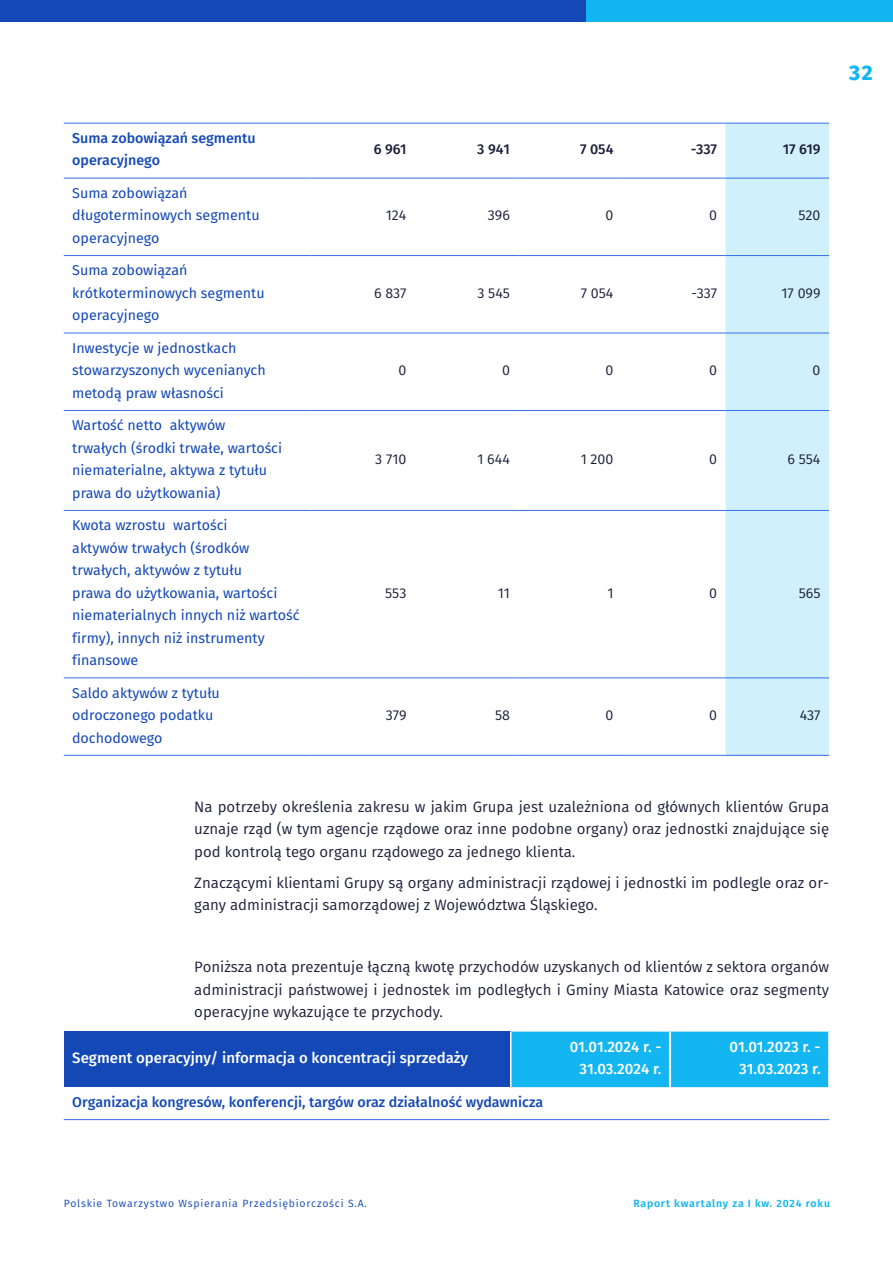
<style>
.page{position:relative;width:893px;height:1263px;background:#fff}
.page>*{position:absolute;margin:0;border:0;box-sizing:border-box;transform-origin:0 0}
.t1{font:800 21px "Fira Sans";color:#13b6f1}
.t2{font:15px/22.5px "Fira Sans";color:#1e1e3a;text-align:justify}
.t3{font:500 15px/22.5px "Fira Sans";color:#fff;text-align:right}
.t4{font:14.25px/22.5px "Fira Sans";color:#1348b6}
.t5{font:500 14.25px/22.5px "Fira Sans";color:#1348b6}
.t6{font:14.25px "Fira Sans";color:#1e1e3a}
.t7{font:500 14.25px "Fira Sans";color:#1e1e3a}
.t8{font:10.5px "Fira Sans";letter-spacing:.075em;color:#1348b6}
.t9{font:600 10.5px "Fira Sans";letter-spacing:.075em;color:#13b6f1}
</style>
<div class="page">
<div style="left:0;top:0;width:586px;height:21px;background:#1348b6"></div>
<div style="left:586px;top:0;width:307px;height:21px;background:#13b5f1"></div>
<svg style="left:725px;top:124px;width:104px;height:631px;background:#d1f0fc"></svg>
<hr style="left:64px;top:123px;width:247px;height:1px;background:#3570e7">
<hr style="left:311px;top:123px;width:104px;height:1px;background:#3570e7">
<hr style="left:415px;top:123px;width:103px;height:1px;background:#3570e7">
<hr style="left:518px;top:123px;width:104px;height:1px;background:#3570e7">
<hr style="left:622px;top:123px;width:103px;height:1px;background:#3570e7">
<hr style="left:64px;top:178px;width:247px;height:1px;background:#3570e7">
<hr style="left:311px;top:178px;width:104px;height:1px;background:#3570e7">
<hr style="left:415px;top:178px;width:103px;height:1px;background:#3570e7">
<hr style="left:518px;top:178px;width:104px;height:1px;background:#3570e7">
<hr style="left:622px;top:178px;width:103px;height:1px;background:#3570e7">
<hr style="left:64px;top:255px;width:247px;height:1px;background:#3570e7">
<hr style="left:311px;top:255px;width:104px;height:1px;background:#3570e7">
<hr style="left:415px;top:255px;width:103px;height:1px;background:#3570e7">
<hr style="left:518px;top:255px;width:104px;height:1px;background:#3570e7">
<hr style="left:622px;top:255px;width:103px;height:1px;background:#3570e7">
<hr style="left:64px;top:333px;width:247px;height:1px;background:#3570e7">
<hr style="left:311px;top:333px;width:104px;height:1px;background:#3570e7">
<hr style="left:415px;top:333px;width:103px;height:1px;background:#3570e7">
<hr style="left:518px;top:333px;width:104px;height:1px;background:#3570e7">
<hr style="left:622px;top:333px;width:103px;height:1px;background:#3570e7">
<hr style="left:64px;top:410px;width:247px;height:1px;background:#3570e7">
<hr style="left:311px;top:410px;width:104px;height:1px;background:#3570e7">
<hr style="left:415px;top:410px;width:103px;height:1px;background:#3570e7">
<hr style="left:518px;top:410px;width:104px;height:1px;background:#3570e7">
<hr style="left:622px;top:410px;width:103px;height:1px;background:#3570e7">
<hr style="left:64px;top:510px;width:247px;height:1px;background:#3570e7">
<hr style="left:311px;top:510px;width:104px;height:1px;background:#3570e7">
<hr style="left:415px;top:510px;width:103px;height:1px;background:#3570e7">
<hr style="left:518px;top:510px;width:104px;height:1px;background:#3570e7">
<hr style="left:622px;top:510px;width:103px;height:1px;background:#3570e7">
<hr style="left:64px;top:678px;width:247px;height:1px;background:#3570e7">
<hr style="left:311px;top:678px;width:104px;height:1px;background:#3570e7">
<hr style="left:415px;top:678px;width:103px;height:1px;background:#3570e7">
<hr style="left:518px;top:678px;width:104px;height:1px;background:#3570e7">
<hr style="left:622px;top:678px;width:103px;height:1px;background:#3570e7">
<hr style="left:725px;top:123px;width:104px;height:1px;background:#3570e7">
<hr style="left:725px;top:178px;width:104px;height:1px;background:#3570e7">
<hr style="left:725px;top:255px;width:104px;height:1px;background:#3570e7">
<hr style="left:725px;top:333px;width:104px;height:1px;background:#3570e7">
<hr style="left:725px;top:410px;width:104px;height:1px;background:#3570e7">
<hr style="left:725px;top:510px;width:104px;height:1px;background:#3570e7">
<hr style="left:725px;top:678px;width:104px;height:1px;background:#3570e7">
<hr style="left:311px;top:755px;width:104px;height:1px;background:#3570e7">
<hr style="left:415px;top:755px;width:103px;height:1px;background:#3570e7">
<hr style="left:518px;top:755px;width:104px;height:1px;background:#3570e7">
<hr style="left:622px;top:755px;width:103px;height:1px;background:#3570e7">
<hr style="left:64px;top:755px;width:247px;height:1px;background:#3570e7">
<hr style="left:725px;top:755px;width:104px;height:1px;background:#3570e7">
<div style="left:64px;top:1031px;width:447px;height:56px;background:#1348b6"></div>
<div style="left:511px;top:1031px;width:317px;height:56px;background:#13b6f1"></div>
<hr style="left:669px;top:1031px;width:2px;height:56px;background:#f6f6f6">
<hr style="left:828px;top:1031px;width:2px;height:56px;background:#f6f6f6">
<hr style="left:510px;top:1031px;width:1px;height:56px;background:#fff">
<hr style="left:64px;top:1119px;width:447px;height:1px;background:#3570e7">
<hr style="left:511px;top:1119px;width:159px;height:1px;background:#3570e7">
<hr style="left:670px;top:1119px;width:159px;height:1px;background:#3570e7">
<p class="t5" style="left:72px;top:128px;width:185px">Suma zobowiązań segmentu operacyjnego</p>
<p class="t4" style="left:72px;top:183px;width:189px">Suma zobowiązań długoterminowych segmentu operacyjnego</p>
<p class="t4" style="left:72px;top:260px;width:194px">Suma zobowiązań krótkoterminowych segmentu operacyjnego</p>
<p class="t4" style="left:72px;top:337px;width:195px">Inwestycje w jednostkach stowarzyszonych wycenianych metodą praw własności</p>
<p class="t4" style="left:72px;top:415px;width:211px">Wartość netto aktywów trwałych (środki trwałe, wartości niematerialne, aktywa z tytułu prawa do użytkowania)</p>
<p class="t4" style="left:72px;top:515px;width:229px">Kwota wzrostu wartości<br>aktywów trwałych (środków trwałych, aktywów z tytułu<br>prawa do użytkowania, wartości niematerialnych innych niż wartość firmy), innych niż instrumenty finansowe</p>
<p class="t4" style="left:72px;top:682px;width:149px">Saldo aktywów z tytułu odroczonego podatku dochodowego</p>
<p class="t7" style="left:374px;top:139px;width:34px">6 961</p>
<p class="t7" style="left:477px;top:139px;width:34px">3 941</p>
<p class="t7" style="left:580px;top:139px;width:35px">7 054</p>
<p class="t7" style="left:691px;top:139px;width:28px">-337</p>
<p class="t7" style="left:783px;top:139px;width:39px">17 619</p>
<p class="t6" style="left:386px;top:205px;width:22px">124</p>
<p class="t6" style="left:488px;top:205px;width:24px">396</p>
<p class="t6" style="left:606px;top:205px;width:9px">0</p>
<p class="t6" style="left:709px;top:205px;width:9px">0</p>
<p class="t6" style="left:798px;top:205px;width:24px">520</p>
<p class="t6" style="left:374px;top:283px;width:34px">6 837</p>
<p class="t6" style="left:477px;top:283px;width:34px">3 545</p>
<p class="t6" style="left:581px;top:283px;width:34px">7 054</p>
<p class="t6" style="left:691px;top:283px;width:27px">-337</p>
<p class="t6" style="left:781px;top:283px;width:41px">17 099</p>
<p class="t6" style="left:399px;top:360px;width:9px">0</p>
<p class="t6" style="left:502px;top:360px;width:9px">0</p>
<p class="t6" style="left:606px;top:360px;width:9px">0</p>
<p class="t6" style="left:709px;top:360px;width:9px">0</p>
<p class="t6" style="left:812px;top:360px;width:9px">0</p>
<h1 class="t1" style="left:849px;top:58px;width:25px">32</h1>
<p class="t6" style="left:375px;top:449px;width:33px">3 710</p>
<p class="t6" style="left:477px;top:449px;width:34px">1 644</p>
<p class="t6" style="left:581px;top:449px;width:34px">1 200</p>
<p class="t6" style="left:709px;top:449px;width:9px">0</p>
<p class="t6" style="left:787px;top:449px;width:35px">6 554</p>
<p class="t6" style="left:385px;top:583px;width:23px">553</p>
<p class="t6" style="left:498px;top:583px;width:14px">11</p>
<p class="t6" style="left:607px;top:583px;width:8px">1</p>
<p class="t6" style="left:709px;top:583px;width:9px">0</p>
<p class="t6" style="left:799px;top:583px;width:23px">565</p>
<p class="t6" style="left:386px;top:705px;width:22px">379</p>
<p class="t6" style="left:495px;top:705px;width:16px">58</p>
<p class="t6" style="left:605px;top:705px;width:9px">0</p>
<p class="t6" style="left:709px;top:705px;width:9px">0</p>
<p class="t6" style="left:800px;top:705px;width:22px">437</p>
<p class="t2" style="left:194px;top:796px;width:636px">Na potrzeby określenia zakresu w jakim Grupa jest uzależniona od głównych klientów Grupa uznaje rząd (w tym agencje rządowe oraz inne podobne organy) oraz jednostki znajdujące się pod kontrolą tego organu rządowego za jednego klienta.</p>
<p class="t2" style="left:194px;top:872px;width:636px">Znaczącymi klientami Grupy są organy administracji rządowej i jednostki im podlegle oraz or&shy;gany administracji samorządowej z Województwa Śląskiego.</p>
<p class="t2" style="left:194px;top:957px;width:636px">Poniższa nota prezentuje łączną kwotę przychodów uzyskanych od klientów z sektora organów administracji państwowej i jednostek im podległych i Gminy Miasta Katowice oraz segmenty operacyjne wykazujące te przychody.</p>
<p class="t3" style="left:72px;top:1048px;width:397px">Segment operacyjny/ informacja o koncentracji sprzedaży</p>
<p class="t3" style="left:570px;top:1036px;width:93px">01.01.2024 r. -<br>31.03.2024 r.</p>
<p class="t3" style="left:730px;top:1036px;width:93px">01.01.2023 r. -<br>31.03.2023 r.</p>
<p class="t5" style="left:72px;top:1092px;width:472px">Organizacja kongresów, konferencji, targów oraz działalność wydawnicza</p>
<p class="t8" style="left:64px;top:1196px;width:305px">Polskie Towarzystwo Wspierania Przedsiębiorczości S.A.</p>
<p class="t9" style="left:633px;top:1196px;width:198px">Raport kwartalny za I kw. 2024 roku</p>
</div>
